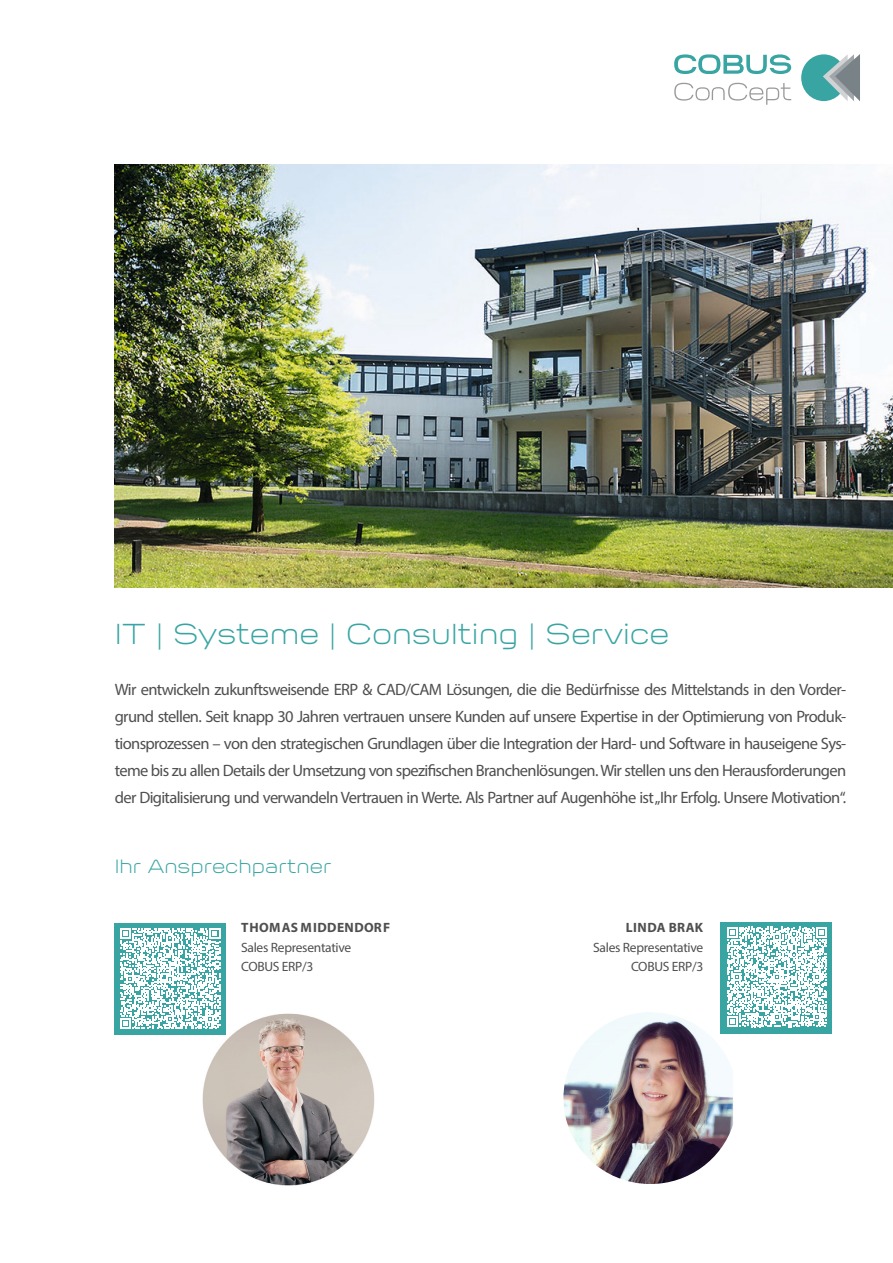
<style>
.page{position:relative;width:893px;height:1263px;background:#fff}
.page>*{position:absolute;margin:0;border:0;box-sizing:border-box;transform-origin:0 0}
.t1{font:300 31.5px "Innervers Gothic";color:#38a5a3}
.t2{font:300 21px "Innervers Gothic";color:#38a5a3}
.t3{font:16.5px/27px "Myriad Pro";letter-spacing:-.04em;color:#504f4f;text-align:justify}
.t4{font:13.5px/19.5px "Myriad Pro";letter-spacing:-.02em;color:#504f4f}
.t5{font:700 13.5px "Myriad Pro";letter-spacing:.04em;color:#504f4f}
</style>
<div class="page">
<svg style="left:674px;top:54px;width:117px;height:20px"></svg>
<svg style="left:674px;top:83px;width:117px;height:22px"></svg>
<div style="left:801px;top:54px;width:45px;height:47px;background:#38a5a3;border-radius:50%"></div>
<svg style="left:823px;top:54px;width:37px;height:47px"></svg>
<img style="left:115px;top:165px;width:778px;height:423px">
<img style="left:197px;top:1013px;width:178px;height:173px">
<img style="left:563px;top:1012px;width:170px;height:172px">
<div style="left:114px;top:923px;width:112px;height:111px;background:#38a5a3"></div>
<svg style="left:120px;top:928px;width:100px;height:101px"></svg>
<div style="left:721px;top:922px;width:111px;height:111px;background:#38a5a3"></div>
<svg style="left:727px;top:927px;width:100px;height:100px"></svg>
<h1 class="t1" style="left:115px;top:614px;width:556px">IT | Systeme | Consulting | Service</h1>
<p class="t3" style="left:115px;top:676px;width:733px">Wir entwickeln zukunftsweisende ERP &amp; CAD/CAM Lösungen, die die Bedürfnisse des Mittelstands in den Vorder&shy;grund stellen. Seit knapp 30 Jahren vertrauen unsere Kunden auf unsere Expertise in der Optimierung von Produk&shy;tionsprozessen – von den strategischen Grundlagen über die Integration der Hard- und Software in hauseigene Sys&shy;teme bis zu allen Details der Umsetzung von spezifischen Branchenlösungen. Wir stellen uns den Herausforderungen der Digitalisierung und verwandeln Vertrauen in Werte. Als Partner auf Augenhöhe ist „Ihr Erfolg. Unsere Motivation“.</p>
<p class="t2" style="left:115px;top:852px;width:218px">Ihr Ansprechpartner</p>
<p class="t5" style="left:241px;top:919px;width:150px">THOMAS MIDDENDORF</p>
<p class="t4" style="left:241px;top:937px;width:112px">Sales Representative<br>COBUS ERP/3</p>
<p class="t5" style="left:626px;top:919px;width:79px">LINDA BRAK</p>
<p class="t4" style="left:593px;top:937px;width:112px;text-align:right">Sales Representative<br>COBUS ERP/3</p>
</div>
